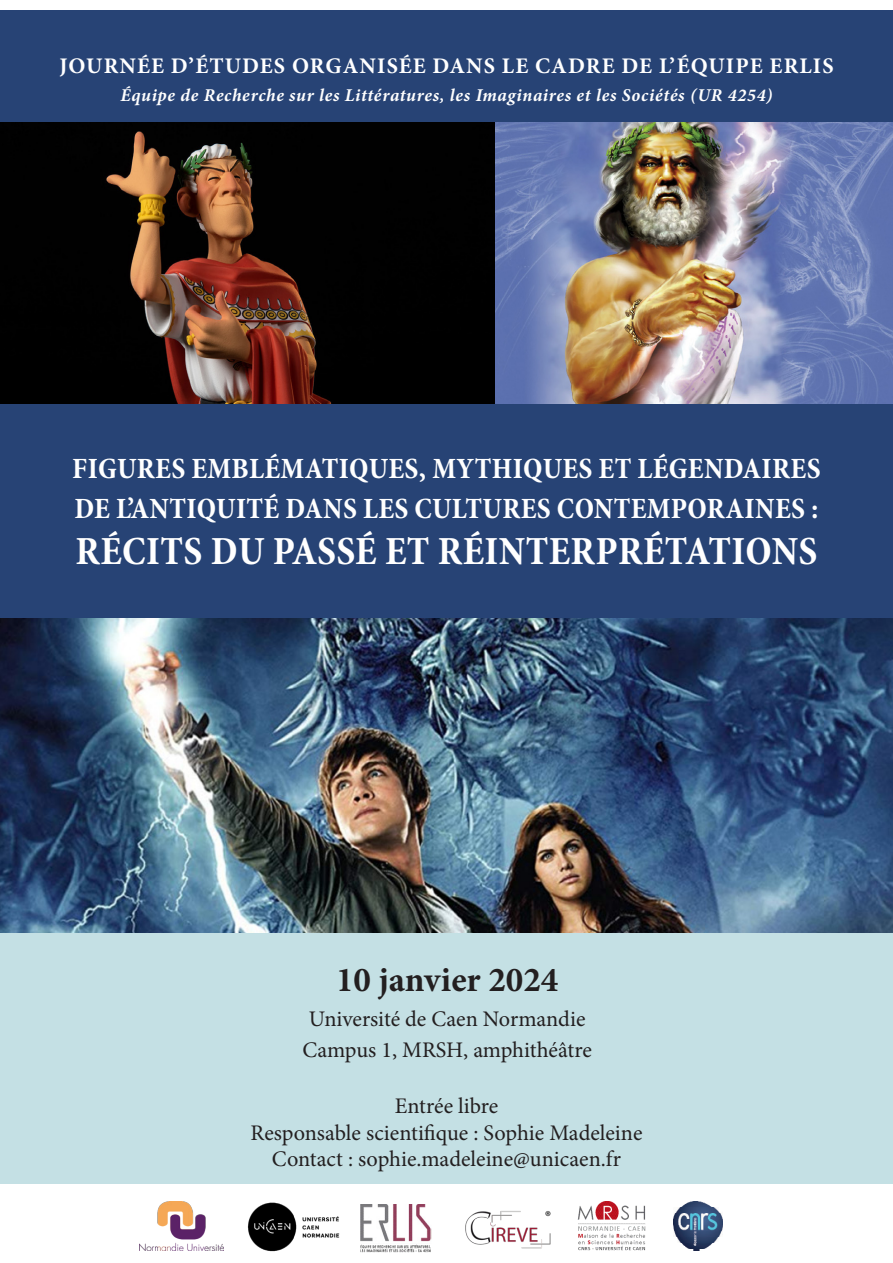
<style>
.page{position:relative;width:893px;height:1263px;background:#fff}
.page>*{position:absolute;margin:0;border:0;box-sizing:border-box;transform-origin:0 0}
.t1{font:700 condensed 40.35px "Minion Pro";letter-spacing:.01em;color:#fff}
.t2{font:700 34.95px "Minion Pro";color:#231f20}
.t3{font:700 condensed 29.7px/40.3px "Minion Pro";letter-spacing:.01em;color:#fff}
.t4{font:22.2px/26.7px "Minion Pro";color:#231f20;text-align:center}
.t5{font:700 22.2px "Minion Pro";letter-spacing:.05em;color:#fff}
.t6{font:italic 700 18px "Minion Pro";letter-spacing:.04em;color:#fff}
</style>
<div class="page">
<div style="left:0;top:919px;width:893px;height:265px;background:#c4e0e4"></div>
<img style="left:495px;top:122px;width:398px;height:282px">
<img style="left:0;top:122px;width:495px;height:282px">
<div style="left:0;top:10px;width:893px;height:112px;background:#274375"></div>
<img style="left:0;top:617px;width:893px;height:316px">
<div style="left:0;top:404px;width:893px;height:213px;background:#274375"></div>
<img style="left:577px;top:1202px;width:69px;height:49px">
<img style="left:247px;top:1202px;width:93px;height:50px">
<img style="left:360px;top:1204px;width:72px;height:49px">
<img style="left:140px;top:1202px;width:84px;height:48px">
<img style="left:465px;top:1211px;width:86px;height:38px">
<img style="left:674px;top:1201px;width:49px;height:50px">
<p class="t5" style="left:59px;top:51px;width:776px">JOURNÉE D’ÉTUDES ORGANISÉE DANS LE CADRE DE L’ÉQUIPE ERLIS</p>
<p class="t6" style="left:120px;top:82px;width:654px">Équipe de Recherche sur les Littératures, les Imaginaires et les Sociétés (UR 4254)</p>
<p class="t3" style="left:72px;top:448px;width:750px">FIGURES EMBLÉMATIQUES, MYTHIQUES ET LÉGENDAIRES<br>DE L’ANTIQUITÉ DANS LES CULTURES CONTEMPORAINES :</p>
<p class="t1" style="left:75px;top:523px;width:744px">RÉCITS DU PASSÉ ET RÉINTERPRÉTATIONS</p>
<p class="t2" style="left:336px;top:955px;width:224px">10 janvier 2024</p>
<p class="t4" style="left:303px;top:1003px;width:291px;line-height:30.8px;text-align:left">Université de Caen Normandie<br>Campus 1, MRSH, amphithéâtre</p>
<p class="t4" style="left:251px;top:1093px;width:393px">Entrée libre<br>Responsable scientifique : Sophie Madeleine<br>Contact : sophie.madeleine@unicaen.fr</p>
</div>
